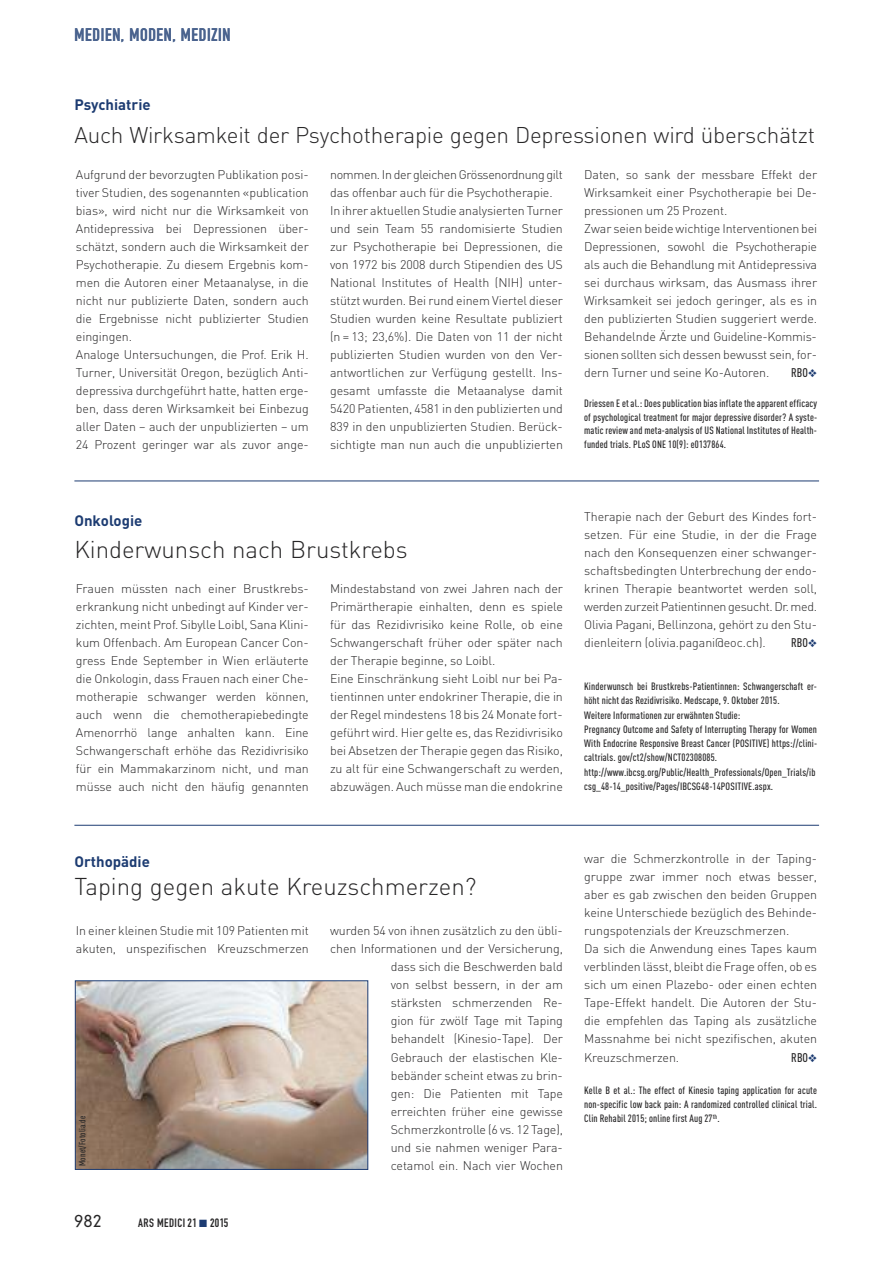
<style>
.page{position:relative;width:893px;height:1263px;background:#fff}
.page>*{position:absolute;margin:0;border:0;box-sizing:border-box;transform-origin:0 0}
.t1{font:300 24px "DIN";color:#272627}
.t2{font:300 22.5px "DIN";letter-spacing:-.01em;color:#272627}
.t3{font:18px "DIN Engschrift";letter-spacing:.035em;color:#4a638e}
.t4{font:300 16.5px "DIN Neuzeit Grotesk";color:#272627}
.t5{font:700 15px "DIN";color:#1d3c72}
.t6{font:300 12.45px/18px "DIN";letter-spacing:-.005em;color:#272627}
.t7{font:500 12.45px "DIN Cond";letter-spacing:.01em;color:#272627}
.t8{font:12px "DIN Engschrift";letter-spacing:.035em;color:#272627}
.t9{font:500 10.5px/14.2px "DIN Cond";letter-spacing:.015em;color:#272627;text-align:justify}
.t10{font:500 9px "DIN Cond";letter-spacing:.015em;color:#272627}
.s1{color:#1d3c72}
</style>
<div class="page">
<hr style="left:74px;top:481px;width:745px;height:1px;background:#1d3c72">
<hr style="left:74px;top:825px;width:745px;height:1px;background:#1d3c72">
<img style="left:77px;top:982px;width:289px;height:186px">
<div style="left:75px;top:980px;width:293px;height:190px;border:1px solid #1d3c72"></div>
<h3 class="t3" style="left:74px;top:28px;width:158px">MEDIEN, MODEN, MEDIZIN</h3>
<p class="t5" style="left:74px;top:96px;width:78px">Psychiatrie</p>
<h2 class="t2" style="left:74px;top:122px;width:742px">Auch Wirksamkeit der Psychotherapie gegen Depressionen wird überschätzt</h2>
<p class="t6" style="left:76px;top:166px;width:234px">Aufgrund der bevorzugten Publikation posi&shy;tiver Studien, des sogenannten «publication bias», wird nicht nur die Wirksamkeit von Antidepressiva bei Depressionen über&shy;schätzt, sondern auch die Wirksamkeit der Psychotherapie. Zu diesem Ergebnis kom&shy;men die Autoren einer Metaanalyse, in die nicht nur publizierte Daten, sondern auch die Ergebnisse nicht publizierter Studien eingingen.<br>Analoge Untersuchungen, die Prof. Erik H.<br>Turner, Universität Oregon, bezüglich Anti&shy;depressiva durchgeführt hatte, hatten erge&shy;ben, dass deren Wirksamkeit bei Einbezug aller Daten – auch der unpublizierten – um 24 Prozent geringer war als zuvor ange-</p>
<p class="t6" style="left:330px;top:166px;width:234px">nommen. In der gleichen Grössenordnung gilt das offenbar auch für die Psychotherapie.<br>In ihrer aktuellen Studie analysierten Turner und sein Team 55 randomisierte Studien zur Psychotherapie bei Depressionen, die von 1972 bis 2008 durch Stipendien des US National Institutes of Health (NIH) unter&shy;stützt wurden. Bei rund einem Viertel dieser Studien wurden keine Resultate publiziert (n = 13; 23,6%). Die Daten von 11 der nicht publizierten Studien wurden von den Ver&shy;antwortlichen zur Verfügung gestellt. Ins&shy;gesamt umfasste die Metaanalyse damit 5420 Patienten, 4581 in den publizierten und 839 in den unpublizierten Studien. Berück&shy;sichtigte man nun auch die unpublizierten</p>
<p class="t6" style="left:584px;top:166px;width:234px">Daten, so sank der messbare Effekt der Wirksamkeit einer Psychotherapie bei De&shy;pressionen um 25 Prozent.<br>Zwar seien beide wichtige Interventionen bei Depressionen, sowohl die Psychotherapie als auch die Behandlung mit Antidepressiva sei durchaus wirksam, das Ausmass ihrer Wirksamkeit sei jedoch geringer, als es in den publizierten Studien suggeriert werde.<br>Behandelnde Ärzte und Guideline-Kommis&shy;sionen sollten sich dessen bewusst sein, for&shy;dern Turner und seine Ko-Autoren.</p>
<p class="t7" style="left:791px;top:368px;width:27px">RBO<span class="s1">❖</span></p>
<p class="t9" style="left:584px;top:398px;width:235px;line-height:13.5px">Driessen E et al.: Does publication bias inflate the apparent efficacy of psychological treatment for major depressive disorder? A syste&shy;matic review and meta-analysis of US National Institutes of Health&shy;funded trials. PLoS ONE 10(9): e0137864.</p>
<p class="t5" style="left:74px;top:512px;width:69px">Onkologie</p>
<h1 class="t1" style="left:74px;top:536px;width:335px">Kinderwunsch nach Brustkrebs</h1>
<p class="t6" style="left:76px;top:580px;width:234px;text-align:justify">Frauen müssten nach einer Brustkrebs&shy;erkrankung nicht unbedingt auf Kinder ver&shy;zichten, meint Prof. Sibylle Loibl, Sana Klini&shy;kum Offenbach. Am European Cancer Con&shy;gress Ende September in Wien erläuterte die Onkologin, dass Frauen nach einer Che&shy;motherapie schwanger werden können, auch wenn die chemotherapiebedingte Amenorrhö lange anhalten kann. Eine Schwangerschaft erhöhe das Rezidivrisiko für ein Mammakarzinom nicht, und man müsse auch nicht den häufig genannten</p>
<p class="t6" style="left:330px;top:580px;width:234px">Mindestabstand von zwei Jahren nach der Primärtherapie einhalten, denn es spiele für das Rezidivrisiko keine Rolle, ob eine Schwangerschaft früher oder später nach der Therapie beginne, so Loibl.<br>Eine Einschränkung sieht Loibl nur bei Pa&shy;tientinnen unter endokriner Therapie, die in der Regel mindestens 18 bis 24 Monate fort&shy;geführt wird. Hier gelte es, das Rezidivrisiko bei Absetzen der Therapie gegen das Risiko, zu alt für eine Schwangerschaft zu werden, abzuwägen. Auch müsse man die endokrine</p>
<p class="t6" style="left:584px;top:508px;width:234px;text-align:justify">Therapie nach der Geburt des Kindes fort&shy;setzen. Für eine Studie, in der die Frage nach den Konsequenzen einer schwanger&shy;schaftsbedingten Unterbrechung der endo&shy;krinen Therapie beantwortet werden soll, werden zurzeit Patientinnen gesucht. Dr. med.<br>Olivia Pagani, Bellinzona, gehört zu den Stu&shy;dienleitern (olivia.pagani@eoc.ch).</p>
<p class="t7" style="left:791px;top:638px;width:27px">RBO<span class="s1">❖</span></p>
<p class="t9" style="left:584px;top:680px;width:235px;text-align:left">Kinderwunsch bei Brustkrebs-Patientinnen: Schwangerschaft er&shy;höht nicht das Rezidivrisiko. Medscape, 9. Oktober 2015.<br>Weitere Informationen zur erwähnten Studie:<br>Pregnancy Outcome and Safety of Interrupting Therapy for Women With Endocrine Responsive Breast Cancer (POSITIVE) https://clini&shy;caltrials. gov/ct2/show/NCT02308085. http://www.ibcsg.org/Public/Health_Professionals/Open_Trials/ib csg_48-14_positive/Pages/IBCSG48-14POSITIVE.aspx.</p>
<p class="t5" style="left:74px;top:853px;width:77px">Orthopädie</p>
<h1 class="t1" style="left:74px;top:873px;width:404px">Taping gegen akute Kreuzschmerzen?</h1>
<p class="t6" style="left:76px;top:922px;width:234px">In einer kleinen Studie mit 109 Patienten mit akuten, unspezifischen Kreuzschmerzen</p>
<p class="t6" style="left:330px;top:922px;width:234px;text-align:right">wurden 54 von ihnen zusätzlich zu den übli&shy;chen Informationen und der Versicherung, dass sich die Beschwerden bald<br>von selbst bessern, in der am<br>stärksten schmerzenden Re-<br>gion für zwölf Tage mit Taping<br>behandelt (Kinesio-Tape). Der<br>Gebrauch der elastischen Kle-<br>bebänder scheint etwas zu brin-<br>gen: Die Patienten mit Tape<br>erreichten früher eine gewisse<br>Schmerzkontrolle (6 vs. 12 Tage),<br>und sie nahmen weniger Para-<br>cetamol ein. Nach vier Wochen</p>
<p class="t10" style="left:79px;top:1166px;width:52px;rotate:-90deg">Monet/Fotolia.de</p>
<h3 class="t4" style="left:74px;top:1214px;width:29px">982</h3>
<p class="t8" style="left:138px;top:1218px;width:92px">ARS MEDICI21 <span class="s1">■</span> 2015</p>
<p class="t6" style="left:584px;top:850px;width:234px">war die Schmerzkontrolle in der Taping&shy;gruppe zwar immer noch etwas besser, aber es gab zwischen den beiden Gruppen keine Unterschiede bezüglich des Behinde&shy;rungspotenzials der Kreuzschmerzen.<br>Da sich die Anwendung eines Tapes kaum verblinden lässt, bleibt die Frage offen, ob es sich um einen Plazebo- oder einen echten Tape-Effekt handelt. Die Autoren der Stu&shy;die empfehlen das Taping als zusätzliche Massnahme bei nicht spezifischen, akuten Kreuzschmerzen.</p>
<p class="t7" style="left:791px;top:1052px;width:27px">RBO<span class="s1">❖</span></p>
<p class="t9" style="left:584px;top:1084px;width:234px">Kelle B et al.: The effect of Kinesio taping application for acute non-specific low back pain: A randomized controlled clinical trial.<br>Clin Rehabil 2015; online first Aug 27<sup>th</sup>.</p>
</div>
